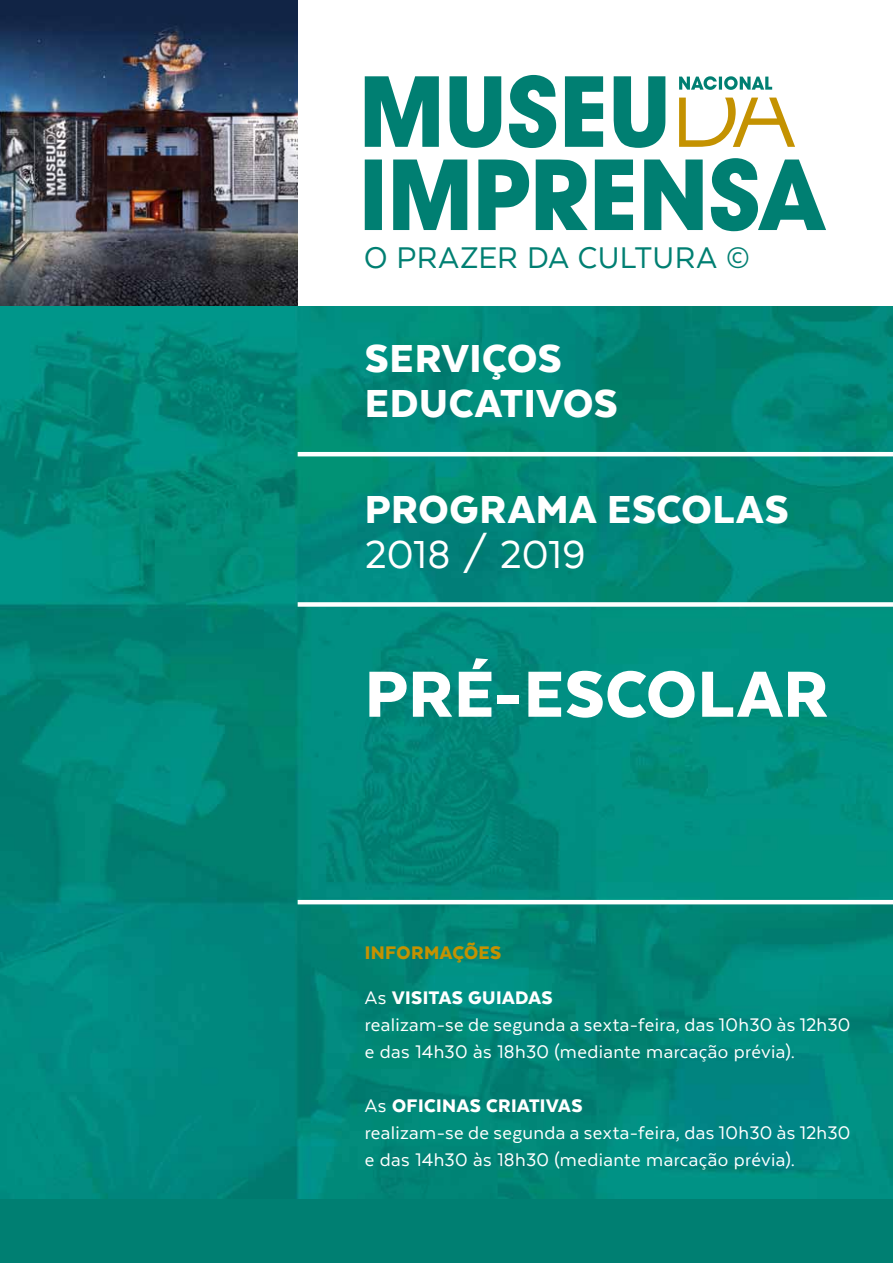
<style>
.page{position:relative;width:893px;height:1263px;background:#fff}
.page>*{position:absolute;margin:0;border:0;box-sizing:border-box;transform-origin:0 0}
.t1{font:900 75px "Texta";letter-spacing:.01em;color:#fff}
.t2{font:900 45px/45px "Texta";letter-spacing:.015em;color:#fff}
.t3{font:45px "Texta";color:#fff}
.t4{font:34.5px "Texta";letter-spacing:.01em;color:#007f72}
.t5{font:21px/27px "Texta";letter-spacing:.015em;color:#fff}
.t6{font:900 21px "Texta";letter-spacing:.02em;color:#c49201}
.s1{font-weight:900}
</style>
<div class="page">
<img style="left:0;top:0;width:298px;height:306px">
<img style="left:0;top:306px;width:893px;height:893px">
<hr style="left:298px;top:452px;width:595px;height:4px;background:#fff">
<hr style="left:298px;top:900px;width:595px;height:4px;background:#fff">
<div style="left:298px;top:602px;width:595px;height:5px;background:#fff"></div>
<div style="left:0;top:1199px;width:893px;height:64px;background:#007f72"></div>
<svg style="left:365px;top:75px;width:300px;height:73px"></svg>
<svg style="left:679px;top:98px;width:116px;height:49px"></svg>
<svg style="left:365px;top:158px;width:461px;height:73px"></svg>
<svg style="left:679px;top:76px;width:93px;height:14px"></svg>
<h3 class="t4" style="left:364px;top:240px;width:387px">O PRAZER DA CULTURA ©</h3>
<h2 class="t2" style="left:365px;top:336px;width:254px">SERVIÇOS<br>EDUCATIVOS</h2>
<h2 class="t2" style="left:365px;top:486px;width:425px">PROGRAMA ESCOLAS</h2>
<h2 class="t3" style="left:365px;top:531px;width:222px">2018 / 2019</h2>
<h1 class="t1" style="left:365px;top:655px;width:465px">PRÉ-ESCOLAR</h1>
<p class="t6" style="left:365px;top:942px;width:138px">INFORMAÇÕES</p>
<p class="t5" style="left:365px;top:984px;width:487px">As <span class="s1">VISITAS GUIADAS<br></span>realizam-se de segunda a sexta-feira, das 10h30 às 12h30 e das 14h30 às 18h30 (mediante marcação prévia).</p>
<p class="t5" style="left:365px;top:1092px;width:487px">As <span class="s1">OFICINAS CRIATIVAS<br></span>realizam-se de segunda a sexta-feira, das 10h30 às 12h30 e das 14h30 às 18h30 (mediante marcação prévia).</p>
</div>
